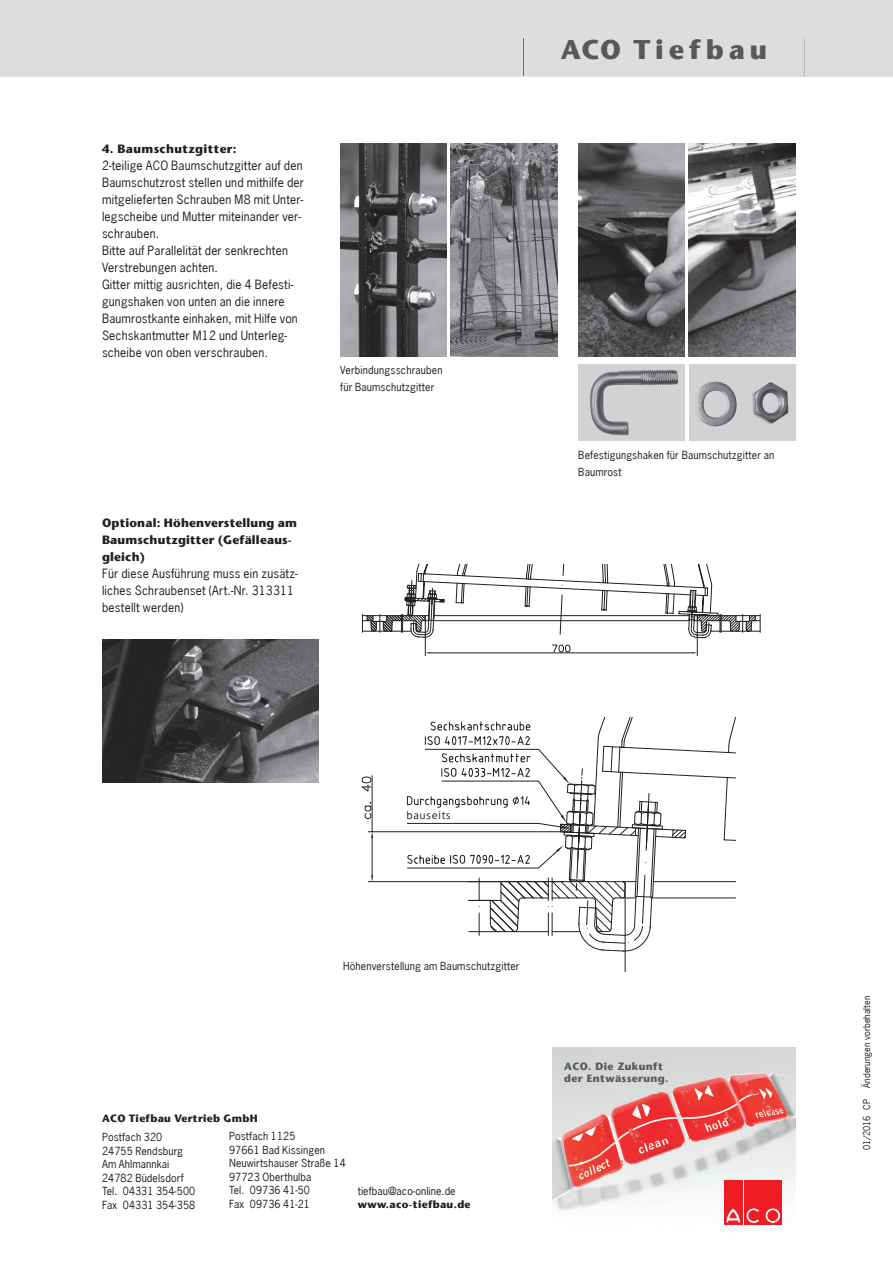
<style>
.page{position:relative;width:893px;height:1263px;background:#fff}
.page>*{position:absolute;margin:0;border:0;box-sizing:border-box;transform-origin:0 0}
.t1{font:700 27px "Stone Sans";letter-spacing:.185em;color:#57585a}
.t2{font:12px/17px "News Gothic";letter-spacing:.015em;color:#231f20}
.t3{font:700 12px/17px "Stone Sans";letter-spacing:.015em;color:#231f20}
.t4{font:300 10.8px "Aller";letter-spacing:.05em;color:#000001}
.t5{font:10.5px/13.5px "News Gothic";letter-spacing:.01em;color:#231f20}
.t6{font:700 10.5px "Stone Sans";letter-spacing:.03em;color:#231f20}
.t7{font:700 10.5px/12px "Stone Sans";letter-spacing:.03em;color:#57585a}
.t8{font:9px "News Gothic";color:#231f20}
</style>
<div class="page">
<img style="left:451px;top:144px;width:106px;height:212px">
<img style="left:340px;top:144px;width:106px;height:212px">
<img style="left:578px;top:144px;width:107px;height:212px">
<img style="left:689px;top:144px;width:106px;height:212px">
<div style="left:578px;top:365px;width:107px;height:76px;background:#d1d2d4"></div>
<img style="left:590px;top:369px;width:88px;height:66px">
<div style="left:689px;top:365px;width:106px;height:76px;background:#d1d2d4"></div>
<img style="left:696px;top:382px;width:92px;height:44px">
<img style="left:102px;top:639px;width:217px;height:143px">
<svg style="left:361px;top:564px;width:400px;height:93px"></svg>
<div style="left:0;top:0;width:893px;height:77px;background:#dcdddf"></div>
<hr style="left:523px;top:39px;width:1px;height:37px;background:#6c6d70">
<hr style="left:804px;top:39px;width:1px;height:37px;background:#6c6d70">
<img style="left:553px;top:1047px;width:242px;height:178px">
<div style="left:724px;top:1181px;width:18px;height:44px;background:#ee1d23"></div>
<svg style="left:726px;top:1208px;width:14px;height:15px"></svg>
<div style="left:744px;top:1181px;width:18px;height:44px;background:#ee1d23"></div>
<svg style="left:746px;top:1208px;width:13px;height:15px"></svg>
<div style="left:764px;top:1181px;width:18px;height:44px;background:#ee1d23"></div>
<svg style="left:765px;top:1208px;width:16px;height:15px"></svg>
<div style="left:765px;top:1208px;width:16px;height:15px;border:1px solid #ee1d23;border-radius:50%"></div>
<div style="left:768px;top:1210px;width:10px;height:10px;background:#ee1d23;border-radius:50%"></div>
<div style="left:768px;top:1210px;width:10px;height:10px;border:1px solid #ee1d23;border-radius:50%"></div>
<svg style="left:368px;top:717px;width:368px;height:254px"></svg>
<hr style="left:340px;top:1067px;width:402px;height:1px;background:#231f20">
<hr style="left:368px;top:881px;width:195px;height:1px;background:#231f20">
<hr style="left:368px;top:831px;width:192px;height:1px;background:#231f20">
<hr style="left:372px;top:838px;width:1px;height:37px;background:#231f20">
<hr style="left:372px;top:776px;width:1px;height:56px;background:#231f20">
<svg style="left:371px;top:875px;width:2px;height:7px"></svg>
<svg style="left:371px;top:832px;width:2px;height:6px"></svg>
<svg style="left:364px;top:802px;width:8px;height:17px"></svg>
<svg style="left:361px;top:776px;width:11px;height:16px"></svg>
<p class="t3" style="left:102px;top:140px;width:136px">4. Baumschutzgitter:</p>
<p class="t2" style="left:102px;top:157px;width:204px">2-teilige ACO Baumschutzgitter auf den Baumschutzrost stellen und mithilfe der mitgelieferten Schrauben M8 mit Unter&shy;legscheibe und Mutter miteinander ver&shy;schrauben.<br>Bitte auf Parallelität der senkrechten Verstrebungen achten.<br>Gitter mittig ausrichten, die 4 Befesti&shy;gungshaken von unten an die innere Baumrostkante einhaken, mit Hilfe von Sechskantmutter M12 und Unterleg&shy;scheibe von oben verschrauben.</p>
<p class="t5" style="left:340px;top:362px;width:104px;line-height:17px">Verbindungsschrauben für Baumschutzgitter</p>
<p class="t3" style="left:102px;top:515px;width:197px">Optional: Höhenverstellung am<br>Baumschutzgitter (Gefälleaus&shy;gleich)</p>
<p class="t2" style="left:102px;top:565px;width:197px">Für diese Ausführung muss ein zusätz&shy;liches Schraubenset (Art.-Nr. 313311 bestellt werden)</p>
<h1 class="t1" style="left:561px;top:33px;width:208px">ACO Tiefbau</h1>
<p class="t5" style="left:578px;top:447px;width:197px;line-height:17px">Befestigungshaken für Baumschutzgitter an<br>Baumrost</p>
<p class="t4" style="left:406px;top:808px;width:46px">bauseits</p>
<p class="t5" style="left:343px;top:959px;width:178px">Höhenverstellung am Baumschutzgitter</p>
<p class="t6" style="left:102px;top:1112px;width:157px">ACO Tiefbau Vertrieb GmbH</p>
<p class="t5" style="left:102px;top:1130px;width:95px">Postfach 320<br>24755 Rendsburg<br>Am Ahlmannkai<br>24782 Büdelsdorf<br>Tel. 04331 354-500<br>Fax 04331 354-358</p>
<p class="t5" style="left:229px;top:1129px;width:118px">Postfach 1125<br>97661 Bad Kissingen<br>Neuwirtshauser Straße 14<br>97723 Oberthulba<br>Tel. 09736 41-50<br>Fax 09736 41-21</p>
<p class="t5" style="left:358px;top:1184px;width:99px">tiefbau@aco-online.de</p>
<p class="t6" style="left:358px;top:1198px;width:114px">www.aco-tiefbau.de</p>
<p class="t7" style="left:564px;top:1060px;width:106px">ACO. Die Zukunft der Entwässerung.</p>
<p class="t8" style="left:861px;top:1087px;width:93px;rotate:-90deg">Änderungen vorbehalten</p>
<p class="t8" style="left:861px;top:1150px;width:53px;rotate:-90deg">01/2016 CP</p>
</div>
